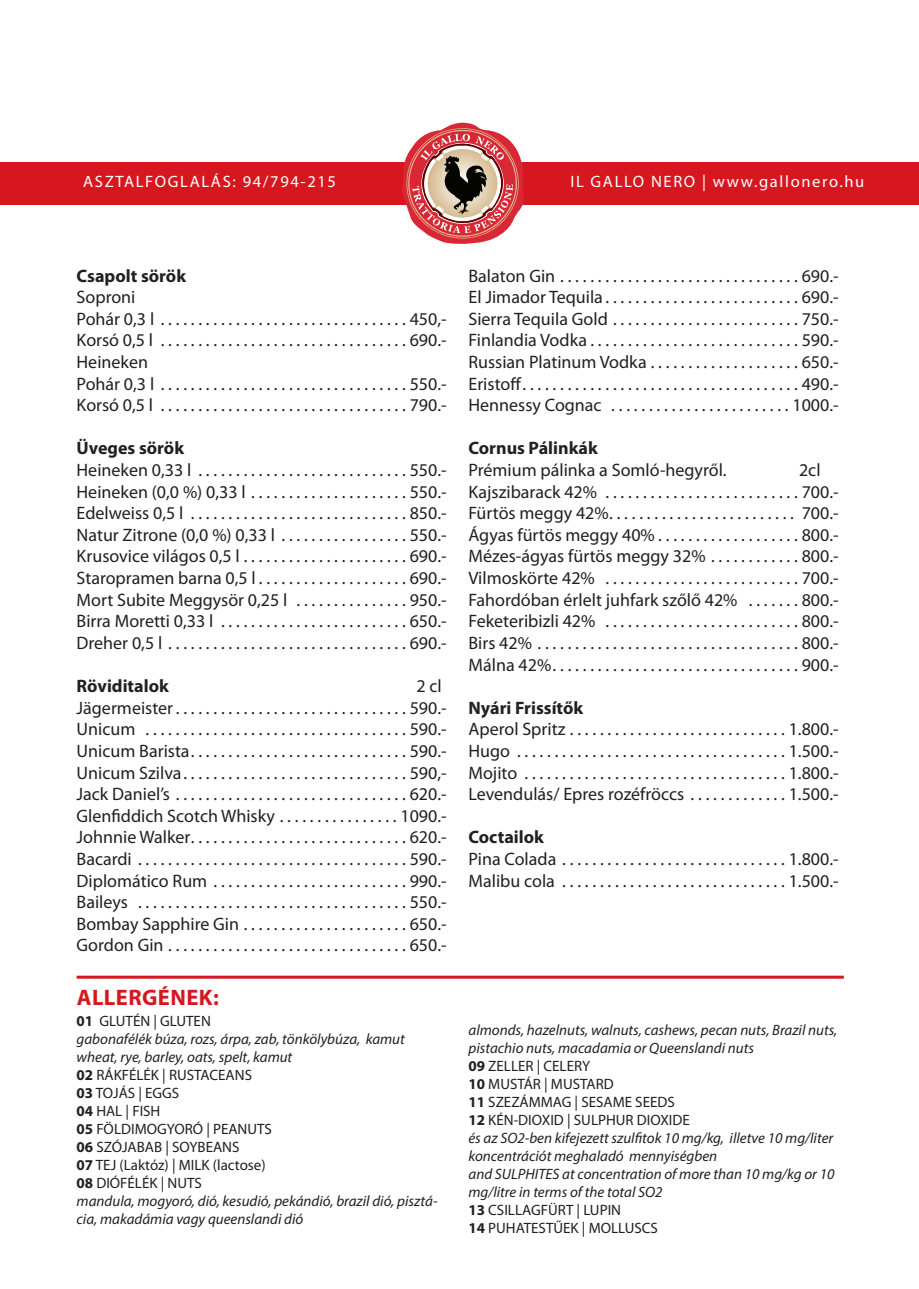
<style>
.page{position:relative;width:919px;height:1289px;background:#fff}
.page>*{position:absolute;margin:0;border:0;box-sizing:border-box;transform-origin:0 0}
.t1{font:700 22.5px "Myriad Pro";letter-spacing:.02em;color:#d7171f}
.t2{font:18px/21.6px "Myriad Pro";color:#231f20}
.t3{font:700 18px "Myriad Pro";color:#231f20}
.t4{font:16.5px "Myriad Pro";letter-spacing:.1em;color:#fff}
.t5{font:italic 15px/18px "Myriad Pro";color:#231f20}
.s1{font-weight:700;font-style:normal}
.s2{font-style:normal}
</style>
<div class="page">
<div style="left:0;top:162px;width:419px;height:42px;background:#d7171f"></div>
<div style="left:516px;top:162px;width:402px;height:42px;background:#d7171f"></div>
<svg style="left:402px;top:123px;width:121px;height:121px"></svg>
<hr style="left:77px;top:975px;width:766px;height:3px;background:#d7171f">
<p class="t4" style="left:83px;top:176px;width:254px">ASZTALFOGLALÁS: 94/794-215</p>
<p class="t4" style="left:570px;top:176px;width:295px">IL GALLO NERO | www.gallonero.hu</p>
<p class="t3" style="left:77px;top:269px;width:111px">Csapolt sörök</p>
<p class="t2" style="left:77px;top:288px;width:371px">Soproni<br>Pohár 0,3 l . . . . . . . . . . . . . . . . . . . . . . . . . . . . . . . . . 450,- Korsó 0,5 l . . . . . . . . . . . . . . . . . . . . . . . . . . . . . . . . . 690.- Heineken<br>Pohár 0,3 l . . . . . . . . . . . . . . . . . . . . . . . . . . . . . . . . . 550.- Korsó 0,5 l . . . . . . . . . . . . . . . . . . . . . . . . . . . . . . . . . 790.-</p>
<p class="t3" style="left:77px;top:441px;width:109px">üveges sörök</p>
<p class="t2" style="left:77px;top:460px;width:371px;text-align:justify">Heineken 0,33 l . . . . . . . . . . . . . . . . . . . . . . . . . . . . 550.- Heineken (0,0 %) 0,33 l . . . . . . . . . . . . . . . . . . . . . 550.- Edelweiss 0,5 l . . . . . . . . . . . . . . . . . . . . . . . . . . . . . 850.- Natur Zitrone (0,0 %) 0,33 l . . . . . . . . . . . . . . . . . 550.- Krusovice világos 0,5 l . . . . . . . . . . . . . . . . . . . . . . 690.- Staropramen barna 0,5 l . . . . . . . . . . . . . . . . . . . . 690.- Mort Subite Meggysör 0,25 l . . . . . . . . . . . . . . . 950.- Birra Moretti 0,33 l . . . . . . . . . . . . . . . . . . . . . . . . . 650.- Dreher 0,5 l . . . . . . . . . . . . . . . . . . . . . . . . . . . . . . . . 690.-</p>
<p class="t3" style="left:77px;top:679px;width:94px">röviditalok</p>
<p class="t2" style="left:77px;top:676px;width:371px;text-indent:340px">2 cl Jägermeister . . . . . . . . . . . . . . . . . . . . . . . . . . . . . . . 590.- Unicum . . . . . . . . . . . . . . . . . . . . . . . . . . . . . . . . . . . 590.- Unicum Barista. . . . . . . . . . . . . . . . . . . . . . . . . . . . . 590.- Unicum Szilva. . . . . . . . . . . . . . . . . . . . . . . . . . . . . . 590,- Jack Daniel’s . . . . . . . . . . . . . . . . . . . . . . . . . . . . . . . 620.- Glenfiddich Scotch Whisky . . . . . . . . . . . . . . . . 1090.- Johnnie Walker. . . . . . . . . . . . . . . . . . . . . . . . . . . . . 620.- Bacardi . . . . . . . . . . . . . . . . . . . . . . . . . . . . . . . . . . . . 590.- Diplomático Rum . . . . . . . . . . . . . . . . . . . . . . . . . . 990.- Baileys . . . . . . . . . . . . . . . . . . . . . . . . . . . . . . . . . . . . 550.- Bombay Sapphire Gin . . . . . . . . . . . . . . . . . . . . . . 650.- Gordon Gin . . . . . . . . . . . . . . . . . . . . . . . . . . . . . . . . 650.-</p>
<p class="t2" style="left:468px;top:266px;width:371px;text-align:justify">Balaton Gin . . . . . . . . . . . . . . . . . . . . . . . . . . . . . . . . 690.- El Jimador Tequila . . . . . . . . . . . . . . . . . . . . . . . . . . 690.- Sierra Tequila Gold . . . . . . . . . . . . . . . . . . . . . . . . . 750.- Finlandia Vodka . . . . . . . . . . . . . . . . . . . . . . . . . . . . 590.- Russian Platinum Vodka . . . . . . . . . . . . . . . . . . . . 650.- Eristoff. . . . . . . . . . . . . . . . . . . . . . . . . . . . . . . . . . . . . 490.- Hennessy Cognac . . . . . . . . . . . . . . . . . . . . . . . . 1000.-</p>
<p class="t3" style="left:468px;top:441px;width:131px">Cornus pálinkák</p>
<p class="t2" style="left:468px;top:460px;width:259px">Prémium pálinka a Somló-hegyről.</p>
<p class="t2" style="left:468px;top:460px;width:371px;text-indent:330px">2cl Kajszibarack 42% . . . . . . . . . . . . . . . . . . . . . . . . . . 700.- Fürtös meggy 42%. . . . . . . . . . . . . . . . . . . . . . . . . 700.- Ágyas fürtös meggy 40% . . . . . . . . . . . . . . . . . . . 800.- Mézes-ágyas fürtös meggy 32% . . . . . . . . . . . . 800.- Vilmoskörte 42% . . . . . . . . . . . . . . . . . . . . . . . . . . 700.- Fahordóban érlelt juhfark szőlő 42% . . . . . . . 800.- Feketeribizli 42% . . . . . . . . . . . . . . . . . . . . . . . . . . 800.- Birs 42% . . . . . . . . . . . . . . . . . . . . . . . . . . . . . . . . . . . 800.- Málna 42%. . . . . . . . . . . . . . . . . . . . . . . . . . . . . . . . . 900.-</p>
<p class="t3" style="left:468px;top:701px;width:117px">nyári frissítők</p>
<p class="t2" style="left:468px;top:720px;width:371px;text-align:justify">Aperol Spritz . . . . . . . . . . . . . . . . . . . . . . . . . . . . . 1.800.- Hugo . . . . . . . . . . . . . . . . . . . . . . . . . . . . . . . . . . . . 1.500.- Mojito . . . . . . . . . . . . . . . . . . . . . . . . . . . . . . . . . . . 1.800.- Levendulás/ Epres rozéfröccs . . . . . . . . . . . . . 1.500.-</p>
<p class="t3" style="left:468px;top:830px;width:77px">Coctailok</p>
<p class="t2" style="left:468px;top:849px;width:371px">Pina Colada . . . . . . . . . . . . . . . . . . . . . . . . . . . . . . 1.800.-<br>Malibu cola . . . . . . . . . . . . . . . . . . . . . . . . . . . . . . 1.500.-</p>
<p class="t1" style="left:77px;top:988px;width:144px">allErGénEk:</p>
<p class="t5" style="left:77px;top:1013px;width:362px"><span class="s1">01</span> <span class="s2">GLUTÉN | GLUTEN<br></span>gabonafélék búza, rozs, árpa, zab, tönkölybúza, kamut wheat, rye, barley, oats, spelt, kamut<br><span class="s1">02</span> <span class="s2">RÁKFÉLÉK | RUSTACEANS<br></span><span class="s1">03</span> <span class="s2">TOJÁS | EGGS<br></span><span class="s1">04</span> <span class="s2">HAL | FISH<br></span><span class="s1">05</span> <span class="s2">FÖLDIMOGYORÓ | PEANUTS<br></span><span class="s1">06</span> <span class="s2">SZÓJABAB | SOYBEANS<br></span><span class="s1">07</span> <span class="s2">TEJ (Laktóz) | MILK (lactose)<br></span><span class="s1">08</span> <span class="s2">DIÓFÉLÉK | NUTS<br></span>mandula, mogyoró, dió, kesudió, pekándió, brazil dió, pisztá&shy;cia, makadámia vagy queenslandi dió</p>
<p class="t5" style="left:468px;top:1022px;width:370px">almonds, hazelnuts, walnuts, cashews, pecan nuts, Brazil nuts, pistachio nuts, macadamia or Queenslandi nuts<br><span class="s1">09</span> <span class="s2">ZELLER | CELERY<br></span><span class="s1">10</span> <span class="s2">MUSTÁR | MUSTARD<br></span><span class="s1">11</span> <span class="s2">SZEZÁMMAG | SESAME SEEDS<br></span><span class="s1">12</span> <span class="s2">KÉN-DIOXID | SULPHUR DIOXIDE<br></span>és az SO2-ben kifejezett szulfitok 10 mg/kg, illetve 10 mg/liter koncentrációt meghaladó mennyiségben<br>and SULPHITES at concentration of more than 10 mg/kg or 10 mg/litre in terms of the total SO2<br><span class="s1">13</span> <span class="s2">CSILLAGFÜRT | LUPIN<br></span><span class="s1">14</span> <span class="s2">PUHATESTŰEK | MOLLUSCS</span></p>
</div>
